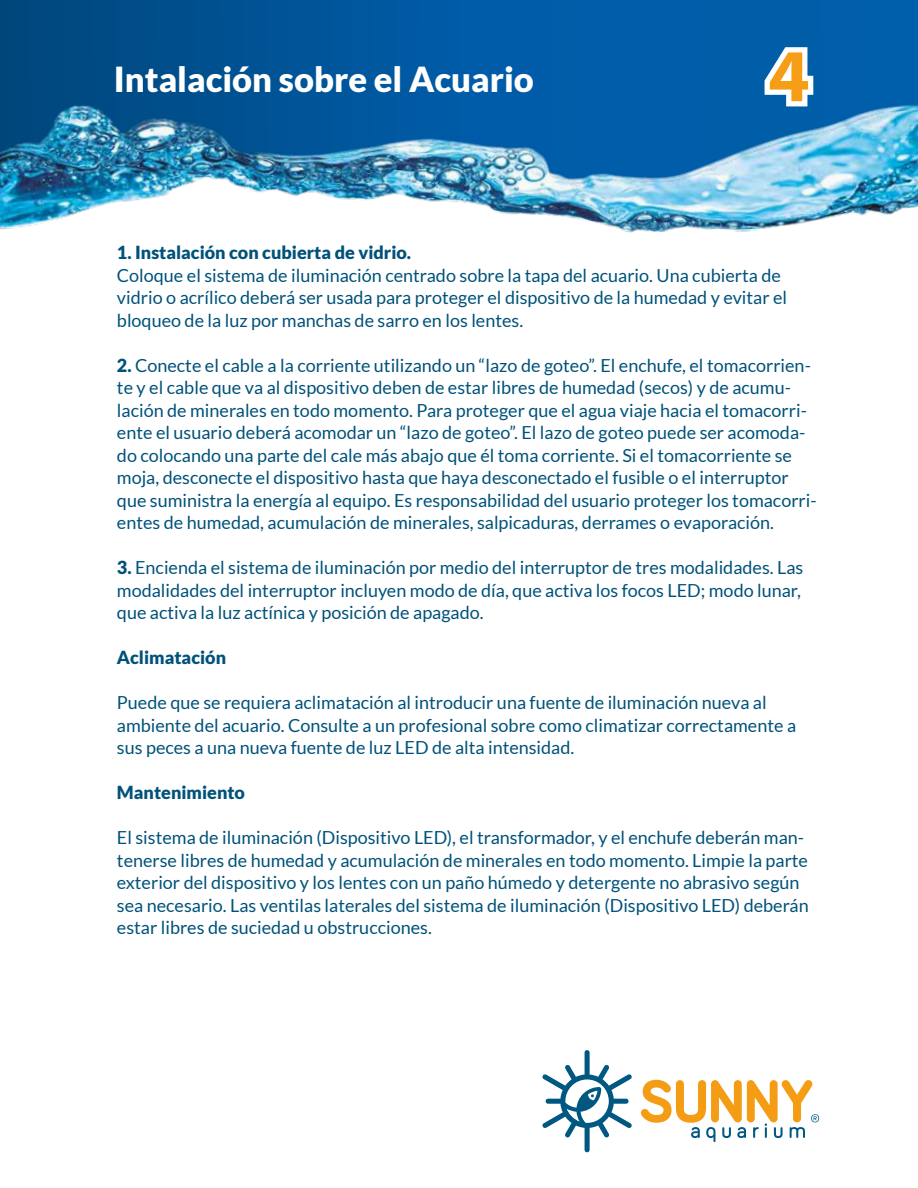
<style>
.page{position:relative;width:918px;height:1188px;background:#fff}
.page>*{position:absolute;margin:0;border:0;box-sizing:border-box;transform-origin:0 0}
.t1{font:700 75px "Myriad Pro";color:#f59d15}
.t2{font:900 34.5px "Lato";color:#fff}
.t3{font:18px/22.5px "Lato";color:#01527a}
.t4{font:900 18px "Lato";color:#01527a}
.s1{font-weight:900}
</style>
<div class="page">
<svg style="left:0;top:0;width:918px;height:78px;background:#00569c"></svg>
<img style="left:0;top:78px;width:918px;height:7px">
<img style="left:0;top:85px;width:918px;height:148px">
<svg style="left:759px;top:42px;width:60px;height:70px"></svg>
<svg style="left:542px;top:1050px;width:90px;height:102px"></svg>
<svg style="left:641px;top:1080px;width:178px;height:62px"></svg>
<h2 class="t2" style="left:114px;top:59px;width:422px">Intalación sobre el Acuario</h2>
<h1 class="t1" style="left:768px;top:27px;width:43px">4</h1>
<p class="t4" style="left:117px;top:242px;width:296px">1. Instalación con cubierta de vidrio.</p>
<p class="t3" style="left:117px;top:264px;width:672px">Coloque el sistema de iluminación centrado sobre la tapa del acuario. Una cubierta de vidrio o acrílico deberá ser usada para proteger el dispositivo de la humedad y evitar el bloqueo de la luz por manchas de sarro en los lentes.</p>
<p class="t3" style="left:117px;top:354px;width:701px"><span class="s1">2.</span> Conecte el cable a la corriente utilizando un “lazo de goteo”. El enchufe, el tomacorrien&shy;te y el cable que va al dispositivo deben de estar libres de humedad (secos) y de acumu&shy;lación de minerales en todo momento. Para proteger que el agua viaje hacia el tomacorri&shy;ente el usuario deberá acomodar un “lazo de goteo”. El lazo de goteo puede ser acomoda&shy;do colocando una parte del cale más abajo que él toma corriente. Si el tomacorriente se moja, desconecte el dispositivo hasta que haya desconectado el fusible o el interruptor que suministra la energía al equipo. Es responsabilidad del usuario proteger los tomacorri&shy;entes de humedad, acumulación de minerales, salpicaduras, derrames o evaporación.</p>
<p class="t3" style="left:117px;top:556px;width:688px"><span class="s1">3.</span> Encienda el sistema de iluminación por medio del interruptor de tres modalidades. Las modalidades del interruptor incluyen modo de día, que activa los focos LED; modo lunar, que activa la luz actínica y posición de apagado.</p>
<p class="t4" style="left:117px;top:647px;width:111px">Aclimatación</p>
<p class="t3" style="left:117px;top:691px;width:681px">Puede que se requiera aclimatación al introducir una fuente de iluminación nueva al ambiente del acuario. Consulte a un profesional sobre como climatizar correctamente a sus peces a una nueva fuente de luz LED de alta intensidad.</p>
<p class="t4" style="left:117px;top:782px;width:130px">Mantenimiento</p>
<p class="t3" style="left:117px;top:826px;width:693px">El sistema de iluminación (Dispositivo LED), el transformador, y el enchufe deberán man&shy;tenerse libres de humedad y acumulación de minerales en todo momento. Limpie la parte exterior del dispositivo y los lentes con un paño húmedo y detergente no abrasivo según sea necesario. Las ventilas laterales del sistema de iluminación (Dispositivo LED) deberán estar libres de suciedad u obstrucciones.</p>
</div>
